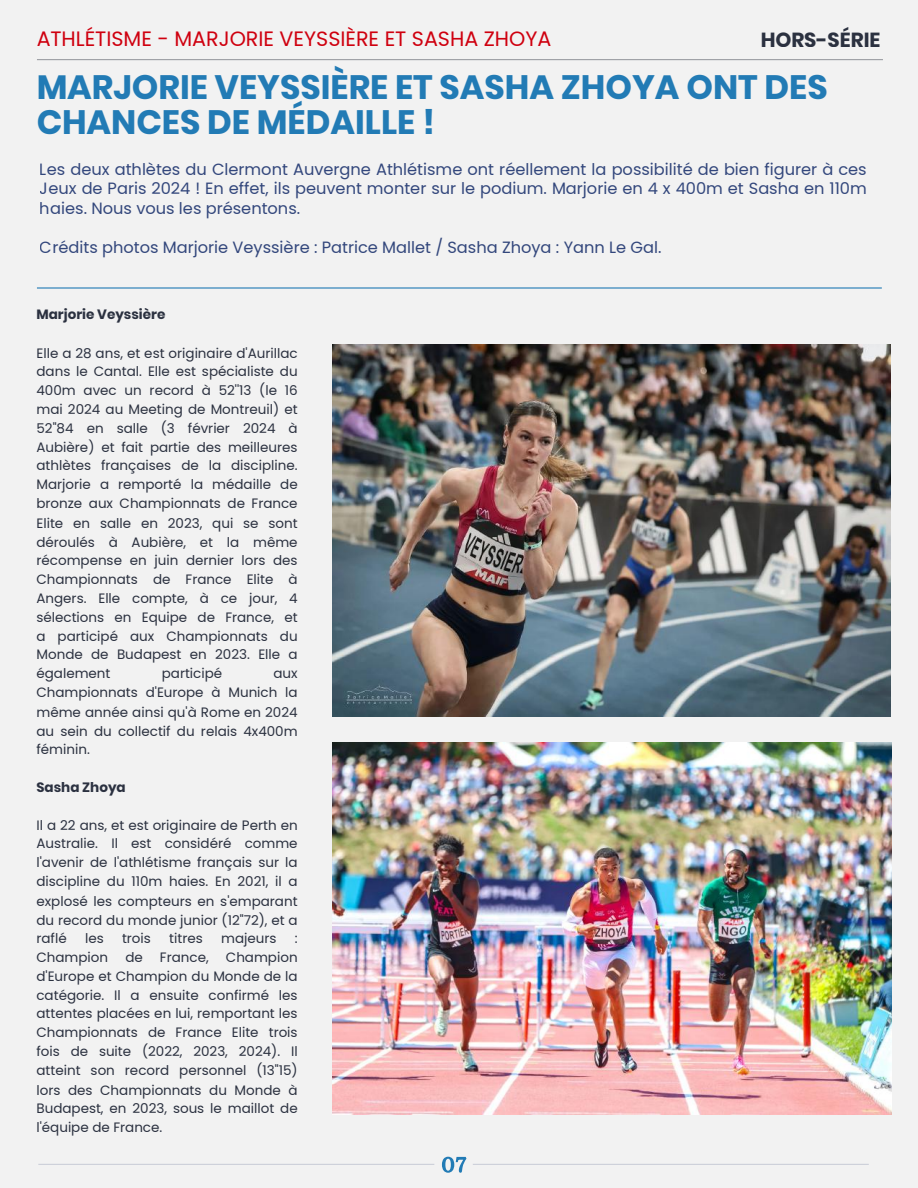
<style>
.page{position:relative;width:918px;height:1188px;background:#f2f2f2}
.page>*{position:absolute;margin:0;border:0;box-sizing:border-box;transform-origin:0 0}
.t1{font:700 33.75px/34.8px "Poppins";color:#227bb5}
.t2{font:20.7px "Poppins";color:#cf000f}
.t3{font:700 20.4px "Poppins";color:#2b3140}
.t4{font:16.2px/19.4px "Poppins";color:#33477c;text-align:justify}
.t5{font:13.5px/18.9px "Poppins";color:#2b3140;text-align:justify}
.t6{font:700 13.5px "Poppins";color:#2b3140}
</style>
<div class="page">
<hr style="left:38px;top:59px;width:844px;height:1px;background:#9b9da3">
<hr style="left:39px;top:1164px;width:395px;height:1px;background:#cccfd9">
<hr style="left:473px;top:1164px;width:395px;height:1px;background:#cccfd9">
<svg style="left:442px;top:1157px;width:24px;height:16px"></svg>
<hr style="left:38px;top:287px;width:843px;height:2px;background:#227bb5">
<img style="left:332px;top:742px;width:559px;height:373px">
<img style="left:332px;top:345px;width:558px;height:371px">
<h2 class="t2" style="left:36px;top:29px;width:516px">ATHLÉTISME - MARJORIE VEYSSIÈRE ET SASHA ZHOYA</h2>
<h3 class="t3" style="left:761px;top:25px;width:121px">HORS-SÉRIE</h3>
<h1 class="t1" style="left:36px;top:70px;width:793px">MARJORIE VEYSSIÈRE ET SASHA ZHOYA ONT DES<br>CHANCES DE MÉDAILLE !</h1>
<p class="t4" style="left:40px;top:161px;width:828px">Les deux athlètes du Clermont Auvergne Athlétisme ont réellement la possibilité de bien figurer à ces Jeux de Paris 2024 ! En effet, ils peuvent monter sur le podium. Marjorie en 4 x 400m et Sasha en 110m haies. Nous vous les présentons.</p>
<p class="t4" style="left:40px;top:239px;width:623px">Crédits photos Marjorie Veyssière : Patrice Mallet / Sasha Zhoya : Yann Le Gal.</p>
<p class="t6" style="left:36px;top:305px;width:130px">Marjorie Veyssière</p>
<p class="t5" style="left:36px;top:344px;width:263px">Elle a 28 ans, et est originaire d'Aurillac dans le Cantal. Elle est spécialiste du 400m avec un record à 52''13 (le 16 mai 2024 au Meeting de Montreuil) et 52"84 en salle (3 février 2024 à Aubière) et fait partie des meilleures athlètes françaises de la discipline.<br>Marjorie a remporté la médaille de bronze aux Championnats de France Elite en salle en 2023, qui se sont déroulés à Aubière, et la même récompense en juin dernier lors des Championnats de France Elite à Angers. Elle compte, à ce jour, 4 sélections en Equipe de France, et a participé aux Championnats du Monde de Budapest en 2023. Elle a également</p>
<p class="t5" style="left:162px;top:665px;width:62px">participé</p>
<p class="t5" style="left:36px;top:665px;width:263px;text-indent:237px">aux Championnats d'Europe à Munich la même année ainsi qu'à Rome en 2024 au sein du collectif du relais 4x400m féminin.</p>
<p class="t6" style="left:36px;top:778px;width:91px">Sasha Zhoya</p>
<p class="t5" style="left:36px;top:817px;width:263px">Il a 22 ans, et est originaire de Perth en Australie. Il est considéré comme l'avenir de l'athlétisme français sur la discipline du 110m haies. En 2021, il a explosé les compteurs en s'emparant du record du monde junior (12"72), et a raflé</p>
<p class="t5" style="left:85px;top:929px;width:20px">les</p>
<p class="t5" style="left:122px;top:929px;width:30px">trois</p>
<p class="t5" style="left:169px;top:929px;width:35px">titres</p>
<p class="t5" style="left:221px;top:929px;width:57px">majeurs</p>
<p class="t5" style="left:295px;top:929px;width:4px">:</p>
<p class="t5" style="left:36px;top:948px;width:73px">Champion</p>
<p class="t5" style="left:125px;top:948px;width:19px">de</p>
<p class="t5" style="left:160px;top:948px;width:50px">France,</p>
<p class="t5" style="left:36px;top:948px;width:263px;text-indent:189px">Champion d'Europe et Champion du Monde de la catégorie. Il a ensuite confirmé les attentes placées en lui, remportant les Championnats de France Elite trois fois de suite (2022, 2023, 2024). Il atteint son record personnel (13"15) lors des Championnats du Monde à Budapest, en 2023, sous le maillot de l'équipe de France.</p>
</div>
